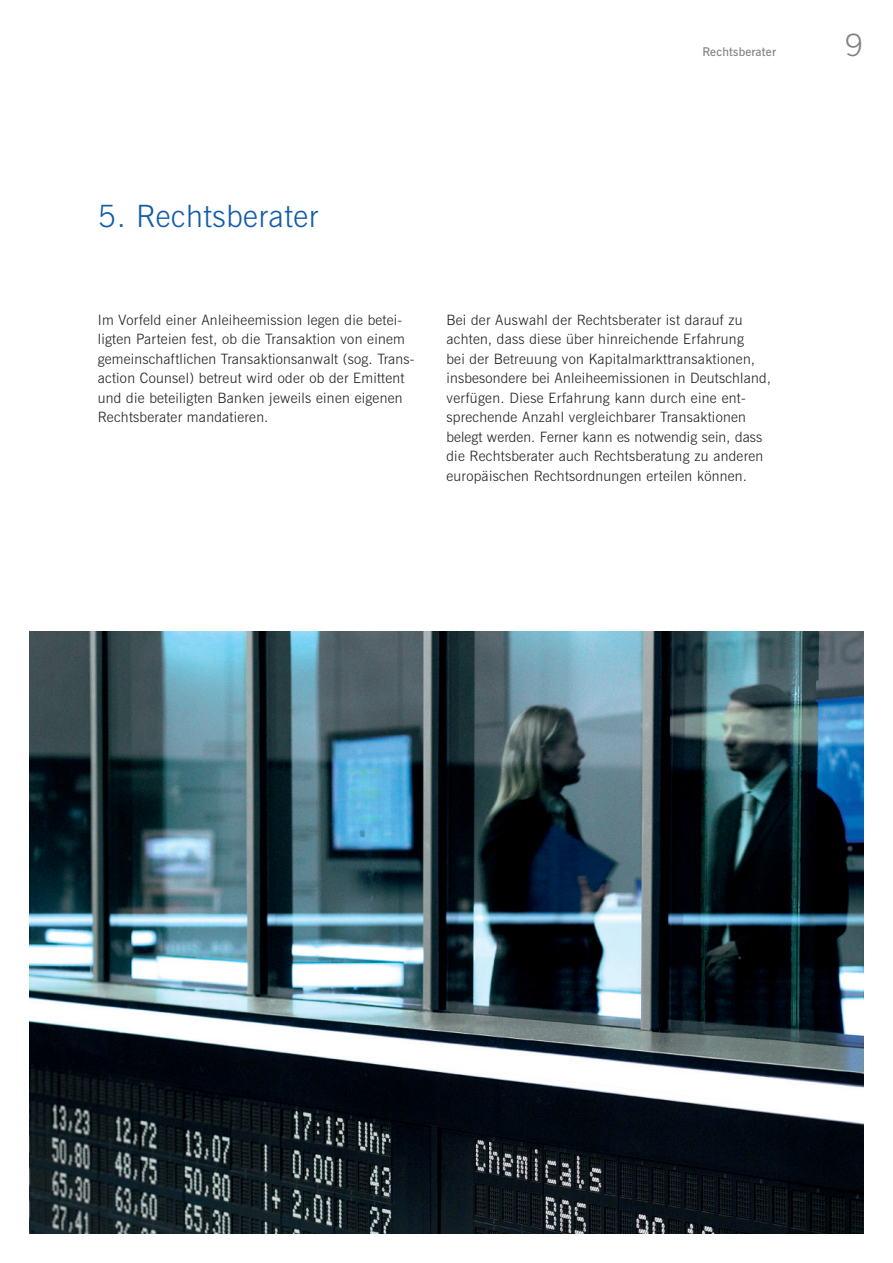
<style>
.page{position:relative;width:893px;height:1263px;background:#fff}
.page>*{position:absolute;margin:0;border:0;box-sizing:border-box;transform-origin:0 0}
.t1{font:30.75px "News Gothic Lt BT";letter-spacing:.02em;color:#135cab}
.t2{font:30.75px "News Gothic Lt BT";color:#808285}
.t3{font:14.25px/19.5px "News Gothic Lt BT";letter-spacing:.02em;color:#231f20}
.t4{font:12px "News Gothic Dm BT";letter-spacing:.02em;color:#808285}
</style>
<div class="page">
<img style="left:30px;top:631px;width:833px;height:602px">
<h1 class="t1" style="left:98px;top:197px;width:222px">5. Rechtsberater</h1>
<p class="t4" style="left:702px;top:44px;width:75px">Rechtsberater</p>
<p class="t3" style="left:98px;top:310px;width:318px">Im Vorfeld einer Anleiheemission legen die betei&shy;ligten Parteien fest, ob die Transaktion von einem gemeinschaftlichen Transaktionsanwalt (sog. Trans&shy;action Counsel) betreut wird oder ob der Emittent und die beteiligten Banken jeweils einen eigenen Rechtsberater mandatieren.</p>
<p class="t3" style="left:446px;top:310px;width:326px">Bei der Auswahl der Rechtsberater ist darauf zu achten, dass diese über hinreichende Erfahrung<br>bei der Betreuung von Kapitalmarkttransaktionen, insbesondere bei Anleiheemissionen in Deutschland, verfügen. Diese Erfahrung kann durch eine ent&shy;sprechende Anzahl vergleichbarer Transaktionen belegt werden. Ferner kann es notwendig sein, dass die Rechtsberater auch Rechtsberatung zu anderen europäischen Rechtsordnungen erteilen können.</p>
<h1 class="t2" style="left:845px;top:26px;width:20px">9</h1>
</div>
